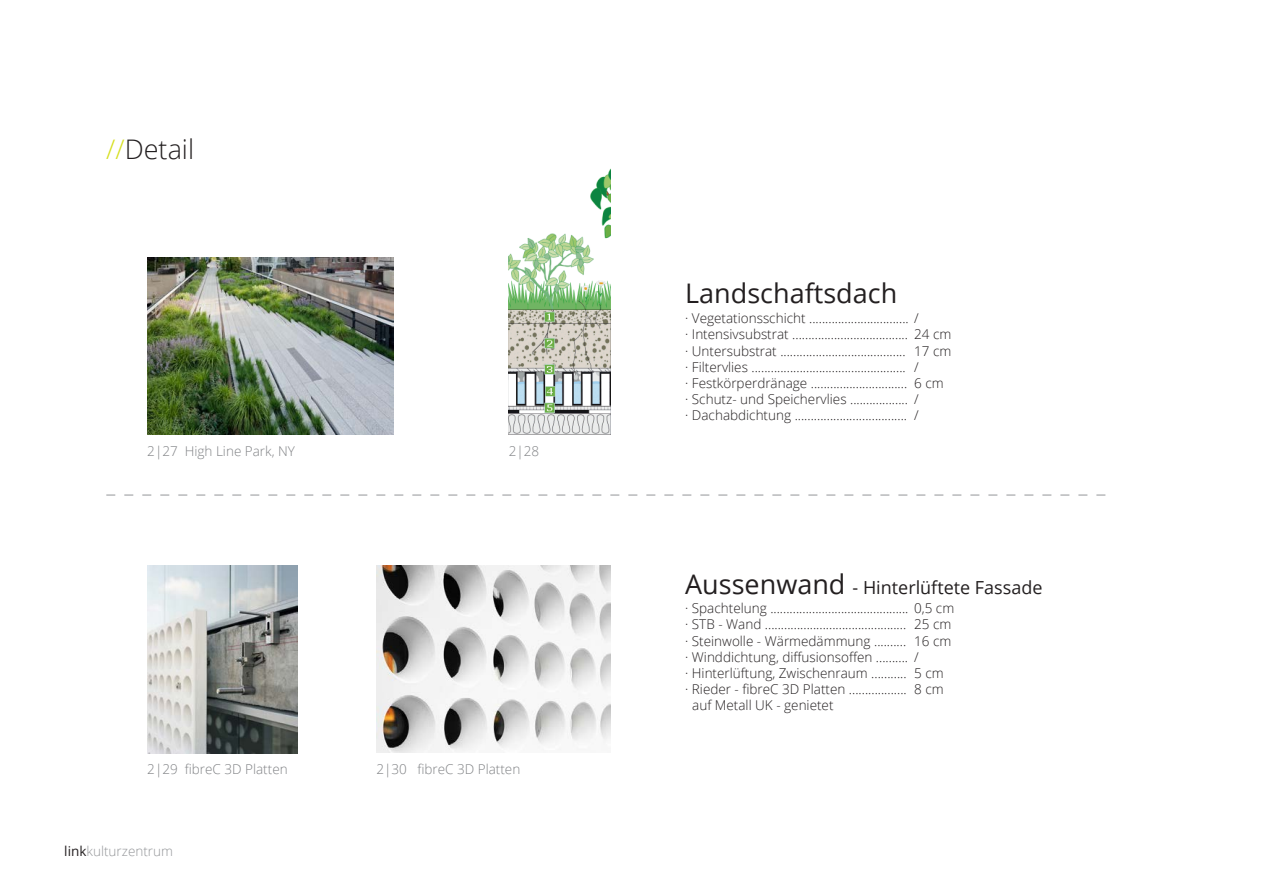
<style>
.page{position:relative;width:1263px;height:893px;background:#fff}
.page>*{position:absolute;margin:0;border:0;box-sizing:border-box;transform-origin:0 0}
.t1{font:27px "Open Sans";color:#231f20}
.t2{font:300 27px "Open Sans";color:#231f20}
.t3{font:18px "Open Sans";color:#231f20}
.t4{font:300 13.5px/16.2px "Open Sans";color:#231f20}
.t5{font:300 13.5px "Open Sans";color:#808285}
.t6{font:300 13.5px "Open Sans";color:#939598}
.s1{color:#d6df21}
.s2{font-weight:400;color:#231f20}
.s3{font-size:27px}
</style>
<div class="page">
<img style="left:376px;top:566px;width:234px;height:187px">
<img style="left:147px;top:566px;width:151px;height:188px">
<img style="left:509px;top:169px;width:101px;height:266px">
<img style="left:147px;top:258px;width:246px;height:177px">
<svg style="left:106px;top:495px;width:1000px;height:1px"></svg>
<h1 class="t2" style="left:106px;top:130px;width:89px"><span class="s1">//</span>Detail</h1>
<p class="t5" style="left:147px;top:442px;width:149px">2|27 High Line Park, NY</p>
<p class="t5" style="left:509px;top:442px;width:32px">2|28</p>
<p class="t5" style="left:147px;top:760px;width:142px">2|29 fibreC 3D Platten</p>
<p class="t5" style="left:376px;top:760px;width:145px">2|30 fibreC 3D Platten</p>
<p class="t6" style="left:64px;top:842px;width:110px"><span class="s2">link</span>kulturzentrum</p>
<h1 class="t1" style="left:685px;top:275px;width:214px">Landschaftsdach</h1>
<p class="t4" style="left:685px;top:310px;width:235px">· Vegetationsschicht ............................... / · Intensivsubstrat ....................................<br>· Untersubstrat .......................................<br>· Filtervlies ................................................<br>· Festkörperdränage ..............................<br>· Schutz- und Speichervlies ..................<br>· Dachabdichtung ...................................</p>
<p class="t4" style="left:914px;top:326px;width:39px">24 cm<br>17 cm /<br>6 cm /<br>/</p>
<h2 class="t3" style="left:685px;top:575px;width:359px"><span class="s3">Aussenwand</span> - Hinterlüftete Fassade</h2>
<p class="t4" style="left:685px;top:600px;width:271px">· Spachtelung ........................................... 0,5 cm</p>
<p class="t4" style="left:685px;top:616px;width:223px">· STB - Wand ............................................</p>
<p class="t4" style="left:685px;top:632px;width:223px">· Steinwolle - Wärmedämmung ..........</p>
<p class="t4" style="left:685px;top:648px;width:235px">· Winddichtung, diffusionsoffen .......... /</p>
<p class="t4" style="left:685px;top:665px;width:223px">· Hinterlüftung, Zwischenraum ...........</p>
<p class="t4" style="left:685px;top:681px;width:223px">· Rieder - fibreC 3D Platten ..................</p>
<p class="t4" style="left:692px;top:697px;width:143px">auf Metall UK - genietet</p>
<p class="t4" style="left:914px;top:616px;width:39px">25 cm<br>16 cm</p>
<p class="t4" style="left:914px;top:665px;width:31px">5 cm<br>8 cm</p>
</div>
